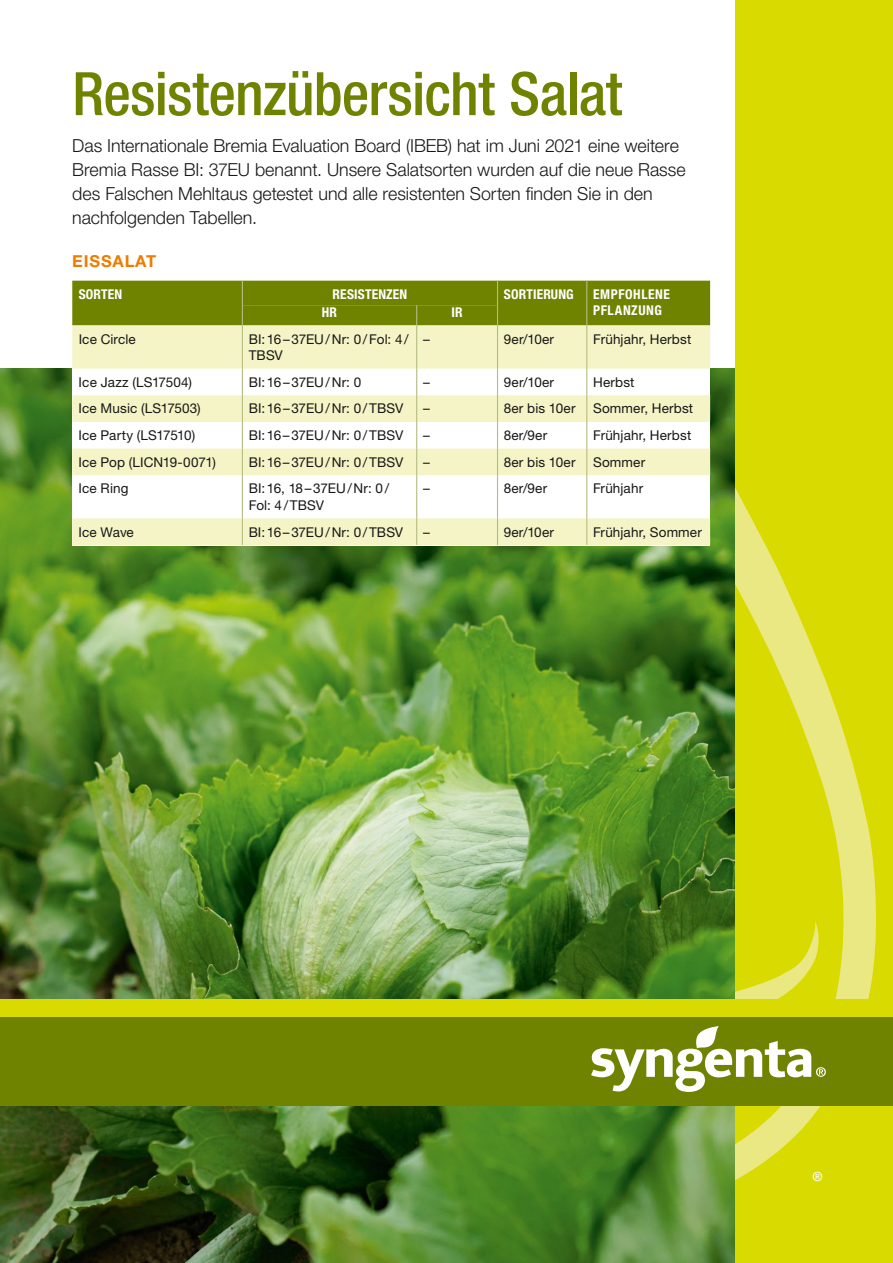
<style>
.page{position:relative;width:893px;height:1263px;background:#fff}
.page>*{position:absolute;margin:0;border:0;box-sizing:border-box;transform-origin:0 0}
.t1{font:500 condensed 60px "Helvetica Neue LT Std";letter-spacing:-.01em;color:#6f8300}
.t2{font:300 18px/24px "Helvetica Neue LT Std";color:#181716}
.t3{font:700 16.5px "Helvetica Neue LT Std";letter-spacing:.05em;color:#ef7c00}
.t4{font:13.5px/16.5px "Helvetica Neue LT Std";letter-spacing:.01em;color:#181716}
.t5{font:700 condensed 13.5px "Helvetica Neue LT Std";letter-spacing:.015em;color:#fff}
.t6{font:13.5px "Helvetica Neue LT Std";letter-spacing:-.01em;color:#181716}
.t7{font:700 condensed 13.5px "Helvetica Neue LT Std";letter-spacing:.04em;color:#fff}
.t8{font:700 condensed 13.5px "Helvetica Neue LT Std";letter-spacing:.045em;color:#fff}
.t9{font:500 12.75px "Helvetica Neue LT Std";color:#fff}
</style>
<div class="page">
<img style="left:0;top:369px;width:736px;height:894px">
<div style="left:736px;top:0;width:157px;height:1263px;background:#d9da00"></div>
<svg style="left:736px;top:489px;width:140px;height:691px"></svg>
<div style="left:0;top:1016px;width:893px;height:90px;background:#6f8300"></div>
<div style="left:0;top:999px;width:893px;height:17px;background:#d9da00"></div>
<svg style="left:591px;top:1026px;width:235px;height:66px"></svg>
<svg style="left:72px;top:325px;width:638px;height:220px;fill:#f4f4c6"></svg>
<hr style="left:242px;top:325px;width:1px;height:44px;background:#b4bd82">
<hr style="left:416px;top:325px;width:1px;height:44px;background:#b4bd82">
<hr style="left:497px;top:325px;width:1px;height:44px;background:#b4bd82">
<svg style="left:242px;top:369px;width:1px;height:106px"></svg>
<svg style="left:416px;top:369px;width:1px;height:106px"></svg>
<svg style="left:497px;top:369px;width:1px;height:106px"></svg>
<hr style="left:242px;top:475px;width:1px;height:43px;background:#b4bd82">
<hr style="left:416px;top:475px;width:1px;height:43px;background:#b4bd82">
<hr style="left:497px;top:475px;width:1px;height:43px;background:#b4bd82">
<svg style="left:242px;top:518px;width:1px;height:27px"></svg>
<svg style="left:416px;top:518px;width:1px;height:27px"></svg>
<svg style="left:497px;top:518px;width:1px;height:27px"></svg>
<div style="left:72px;top:281px;width:638px;height:44px;background:#6f8300"></div>
<hr style="left:586px;top:325px;width:1px;height:44px;background:#b4bd82">
<svg style="left:586px;top:369px;width:1px;height:106px"></svg>
<hr style="left:586px;top:475px;width:1px;height:43px;background:#b4bd82">
<svg style="left:586px;top:518px;width:1px;height:27px"></svg>
<h1 class="t1" style="left:72px;top:58px;width:551px">Resistenzübersicht Salat</h1>
<p class="t2" style="left:72px;top:133px;width:615px">Das Internationale Bremia Evaluation Board (IBEB) hat im Juni 2021 eine weitere Bremia Rasse BI: 37EU benannt. Unsere Salatsorten wurden auf die neue Rasse des Falschen Mehltaus getestet und alle resistenten Sorten finden Sie in den nachfolgenden Tabellen.</p>
<p class="t3" style="left:72px;top:251px;width:86px">EISSALAT</p>
<p class="t5" style="left:79px;top:286px;width:45px">SORTEN</p>
<p class="t5" style="left:333px;top:286px;width:76px">RESISTENZEN</p>
<p class="t5" style="left:504px;top:286px;width:71px">SORTIERUNG</p>
<p class="t7" style="left:593px;top:286px;width:78px">EMPFOHLENE</p>
<p class="t5" style="left:322px;top:304px;width:17px">HR</p>
<p class="t5" style="left:452px;top:304px;width:13px">IR</p>
<p class="t8" style="left:593px;top:302px;width:70px">PFLANZUNG</p>
<p class="t4" style="left:79px;top:330px;width:59px">Ice Circle</p>
<p class="t4" style="left:249px;top:330px;width:161px">BI:16–37EU/Nr: 0/Fol: 4/<br>TBSV</p>
<p class="t4" style="left:423px;top:330px;width:8px">–</p>
<p class="t4" style="left:504px;top:330px;width:52px">9er/10er</p>
<p class="t4" style="left:593px;top:330px;width:100px">Frühjahr, Herbst</p>
<p class="t4" style="left:79px;top:373px;width:115px">Ice Jazz (LS17504)</p>
<p class="t6" style="left:249px;top:374px;width:114px">BI:16–37EU/Nr: 0</p>
<p class="t4" style="left:423px;top:373px;width:8px">–</p>
<p class="t4" style="left:504px;top:373px;width:52px">9er/10er</p>
<p class="t4" style="left:593px;top:373px;width:43px">Herbst</p>
<p class="t4" style="left:79px;top:400px;width:124px">Ice Music (LS17503)</p>
<p class="t4" style="left:249px;top:400px;width:156px">BI:16–37EU/Nr: 0/TBSV</p>
<p class="t4" style="left:423px;top:400px;width:8px">–</p>
<p class="t4" style="left:504px;top:400px;width:73px">8er bis 10er</p>
<p class="t4" style="left:593px;top:400px;width:102px">Sommer, Herbst</p>
<p class="t4" style="left:79px;top:427px;width:118px">Ice Party (LS17510)</p>
<p class="t4" style="left:249px;top:427px;width:156px">BI:16–37EU/Nr: 0/TBSV</p>
<p class="t4" style="left:423px;top:427px;width:8px">–</p>
<p class="t4" style="left:504px;top:427px;width:45px">8er/9er</p>
<p class="t4" style="left:593px;top:427px;width:100px">Frühjahr, Herbst</p>
<p class="t4" style="left:79px;top:453px;width:139px">Ice Pop (LICN19-0071)</p>
<p class="t4" style="left:249px;top:453px;width:156px">BI:16–37EU/Nr: 0/TBSV</p>
<p class="t4" style="left:423px;top:453px;width:8px">–</p>
<p class="t4" style="left:504px;top:453px;width:73px">8er bis 10er</p>
<p class="t4" style="left:593px;top:453px;width:54px">Sommer</p>
<p class="t4" style="left:79px;top:480px;width:51px">Ice Ring</p>
<p class="t4" style="left:249px;top:480px;width:142px">BI:16, 18–37EU/Nr: 0/<br>Fol: 4/TBSV</p>
<p class="t4" style="left:423px;top:480px;width:8px">–</p>
<p class="t4" style="left:504px;top:480px;width:45px">8er/9er</p>
<p class="t4" style="left:593px;top:480px;width:52px">Frühjahr</p>
<p class="t4" style="left:79px;top:523px;width:57px">Ice Wave</p>
<p class="t4" style="left:249px;top:523px;width:156px">BI:16–37EU/Nr: 0/TBSV</p>
<p class="t4" style="left:423px;top:523px;width:8px">–</p>
<p class="t4" style="left:504px;top:523px;width:52px">9er/10er</p>
<p class="t4" style="left:593px;top:523px;width:110px">Frühjahr, Sommer</p>
<p class="t9" style="left:813px;top:1168px;width:12px">®</p>
</div>
